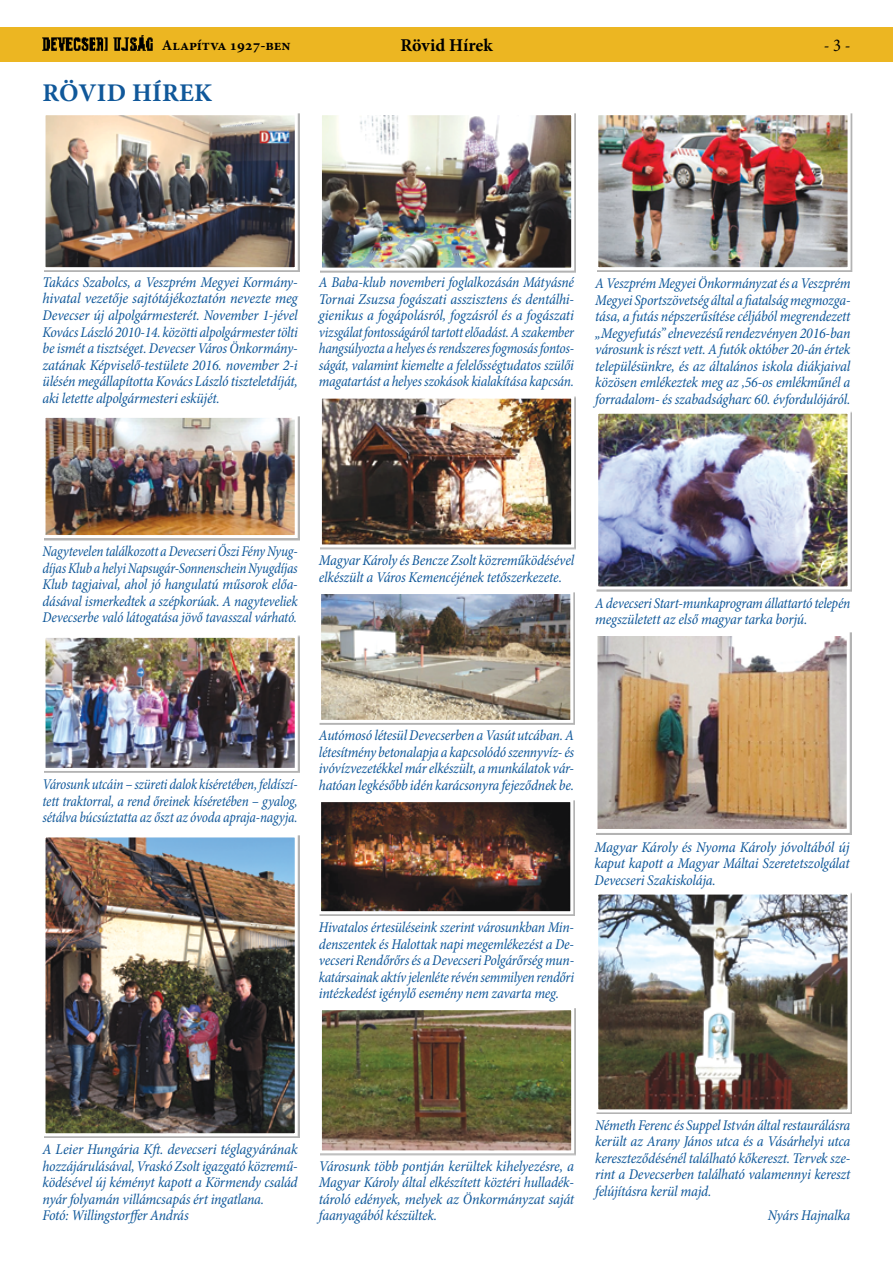
<style>
.page{position:relative;width:893px;height:1263px;background:#fff}
.page>*{position:absolute;margin:0;border:0;box-sizing:border-box;transform-origin:0 0}
.t1{font:700 25.5px "Minion Pro";letter-spacing:.01em;color:#10589a}
.t2{font:700 18px "Minion Pro";color:#000}
.t3{font:condensed 18px "Minion Pro";color:#000}
.t4{font:italic condensed 15px/16.5px "Minion Pro";letter-spacing:-.015em;color:#10589a;text-align:justify}
.t5{font:italic condensed 15px/16.5px "Minion Pro";letter-spacing:-.015em;color:#10589a;text-align:justify;scale:.95 1}
.t6{font:700 15px "Minion Pro";letter-spacing:-.01em;color:#000}
</style>
<div class="page">
<div style="left:0;top:28px;width:893px;height:34px;background:#ecb622"></div>
<img style="left:43px;top:35px;width:110px;height:16px">
<img style="left:44px;top:416px;width:255px;height:123px">
<img style="left:44px;top:635px;width:255px;height:137px">
<img style="left:597px;top:113px;width:255px;height:159px">
<img style="left:44px;top:113px;width:255px;height:159px">
<img style="left:320px;top:113px;width:256px;height:159px">
<img style="left:319px;top:592px;width:256px;height:132px">
<img style="left:320px;top:396px;width:256px;height:153px">
<img style="left:319px;top:800px;width:256px;height:116px">
<img style="left:320px;top:1008px;width:256px;height:147px">
<img style="left:596px;top:892px;width:256px;height:222px">
<img style="left:596px;top:411px;width:256px;height:180px">
<img style="left:596px;top:632px;width:255px;height:202px">
<img style="left:44px;top:835px;width:255px;height:303px">
<p class="t6" style="left:162px;top:34px;width:130px">Alapítva 1927-ben</p>
<p class="t2" style="left:400px;top:33px;width:94px">Rövid Hírek</p>
<p class="t3" style="left:824px;top:33px;width:28px">- 3 -</p>
<h1 class="t1" style="left:43px;top:75px;width:171px">rövid hírek</h1>
<p class="t4" style="left:43px;top:274px;width:257px">Takács Szabolcs, a Veszprém Megyei Kormány&shy;hivatal vezetője sajtótájékoztatón nevezte meg Devecser új alpolgármesterét. November 1-jével Kovács László 2010-14. közötti alpolgármester tölti be ismét a tisztséget. Devecser Város Önkormány&shy;zatának Képviselő-testülete 2016. november 2-i ülésén megállapította Kovács László tiszteletdíját, aki letette alpolgármesteri esküjét.</p>
<p class="t4" style="left:319px;top:275px;width:257px">A Baba-klub novemberi foglalkozásán Mátyásné Tornai Zsuzsa fogászati asszisztens és dentálhi&shy;gienikus a fogápolásról, fogzásról és a fogászati vizsgálat fontosságáról tartott előadást. A szakember hangsúlyozta a helyes és rendszeres fogmosás fontos&shy;ságát, valamint kiemelte a felelősségtudatos szülői magatartást a helyes szokások kialakítása kapcsán.</p>
<p class="t4" style="left:595px;top:275px;width:257px">A Veszprém Megyei Önkormányzat és a Veszprém Megyei Sportszövetség által a fiatalság megmozga&shy;tása, a futás népszerűsítése céljából megrendezett „Megyefutás” elnevezésű rendezvényen 2016-ban városunk is részt vett. A futók október 20-án értek településünkre, és az általános iskola diákjaival közösen emlékeztek meg az ‚56-os emlékműnél a forradalom- és szabadságharc 60. évfordulójáról.</p>
<p class="t5" style="left:43px;top:543px;width:270px">Nagytevelen találkozott a Devecseri Őszi Fény Nyug&shy;díjas Klub a helyi Napsugár-Sonnenschein Nyugdíjas Klub tagjaival, ahol jó hangulatú műsorok előa&shy;dásával ismerkedtek a szépkorúak. A nagyteveliek Devecserbe való látogatása jövő tavasszal várható.</p>
<p class="t4" style="left:319px;top:552px;width:257px">Magyar Károly és Bencze Zsolt közreműködésével elkészült a Város Kemencéjének tetőszerkezete.</p>
<p class="t4" style="left:595px;top:595px;width:257px">A devecseri Start-munkaprogram állattartó telepén megszületett az első magyar tarka borjú.</p>
<p class="t5" style="left:43px;top:776px;width:270px">Városunk utcáin – szüreti dalok kíséretében, feldíszí&shy;tett traktorral, a rend őreinek kíséretében – gyalog, sétálva búcsúztatta az őszt az óvoda apraja-nagyja.</p>
<p class="t4" style="left:319px;top:727px;width:257px">Autómosó létesül Devecserben a Vasút utcában. A létesítmény betonalapja a kapcsolódó szennyvíz- és ivóvízvezetékkel már elkészült, a munkálatok vár&shy;hatóan legkésőbb idén karácsonyra fejeződnek be.</p>
<p class="t4" style="left:319px;top:919px;width:257px">Hivatalos értesüléseink szerint városunkban Min&shy;denszentek és Halottak napi megemlékezést a De&shy;vecseri Rendőrőrs és a Devecseri Polgárőrség mun&shy;katársainak aktív jelenléte révén semmilyen rendőri intézkedést igénylő esemény nem zavarta meg.</p>
<p class="t4" style="left:594px;top:839px;width:257px">Magyar Károly és Nyoma Károly jóvoltából új kaput kapott a Magyar Máltai Szeretetszolgálat Devecseri Szakiskolája.</p>
<p class="t4" style="left:43px;top:1141px;width:257px;text-align:left">A Leier Hungária Kft. devecseri téglagyárának hozzájárulásával, Vraskó Zsolt igazgató közremű&shy;ködésével új kéményt kapott a Körmendy család nyár folyamán villámcsapás ért ingatlana.<br>Fotó: Willingstorffer András</p>
<p class="t4" style="left:319px;top:1158px;width:257px">Városunk több pontján kerültek kihelyezésre, a Magyar Károly által elkészített köztéri hulladék&shy;tároló edények, melyek az Önkormányzat saját faanyagából készültek.</p>
<p class="t4" style="left:595px;top:1117px;width:257px">Németh Ferenc és Suppel István által restaurálásra került az Arany János utca és a Vásárhelyi utca kereszteződésénél található kőkereszt. Tervek sze&shy;rint a Devecserben található valamennyi kereszt felújításra kerül majd.</p>
<p class="t4" style="left:768px;top:1207px;width:84px">Nyárs Hajnalka</p>
</div>
